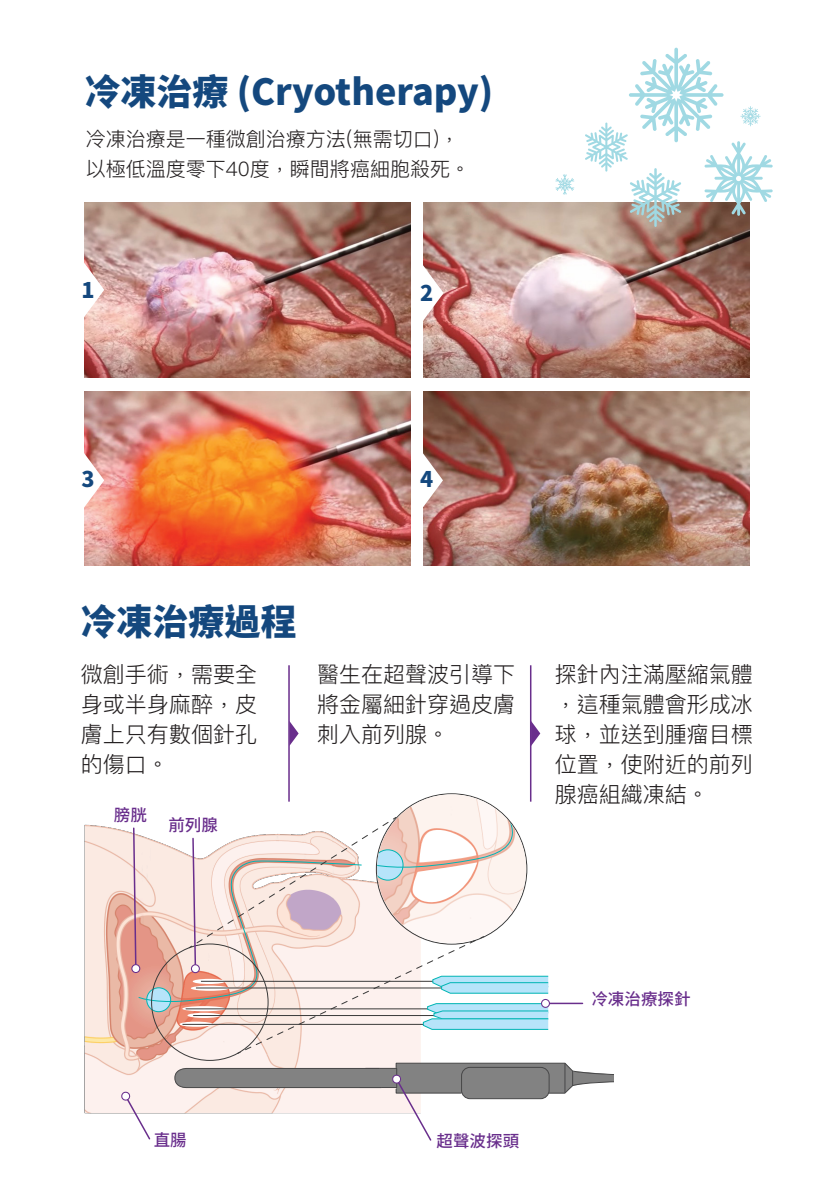
<style>
.page{position:relative;width:840px;height:1191px;background:#fff}
.page>*{position:absolute;margin:0;border:0;box-sizing:border-box;transform-origin:0 0}
.t1{font:900 36px "Noto Sans CJ Ktc";color:#14487e}
.t2{font:300 22px/30px "Ping Fang TC";color:#231f20;text-align:justify}
.t3{font:900 21.6px "Noto Sans CJ Ktc";color:#14487e}
.t4{font:300 20px/30px "Ping Fang TC";color:#231f20}
.t5{font:500 16.6px "Noto Sans CJ Ktc";color:#692e8c}
</style>
<div class="page">
<img style="left:85px;top:203px;width:325px;height:174px">
<img style="left:85px;top:391px;width:325px;height:174px">
<img style="left:423px;top:203px;width:325px;height:174px">
<img style="left:423px;top:391px;width:325px;height:174px">
<svg style="left:84px;top:261px;width:20px;height:57px"></svg>
<img style="left:84px;top:732px;width:337px;height:382px">
<hr style="left:545px;top:1002px;width:37px;height:2px;background:#692e8c">
<svg style="left:174px;top:1062px;width:440px;height:79px"></svg>
<svg style="left:120px;top:1091px;width:31px;height:49px"></svg>
<svg style="left:131px;top:794px;width:418px;height:260px"></svg>
<svg style="left:584px;top:48px;width:188px;height:179px"></svg>
<svg style="left:555px;top:174px;width:19px;height:21px"></svg>
<svg style="left:289px;top:721px;width:9px;height:25px"></svg>
<hr style="left:288px;top:665px;width:1px;height:136px;background:#692e8c">
<svg style="left:531px;top:721px;width:9px;height:25px"></svg>
<hr style="left:529px;top:665px;width:2px;height:136px;background:#692e8c">
<svg style="left:423px;top:264px;width:20px;height:58px"></svg>
<svg style="left:84px;top:451px;width:20px;height:58px"></svg>
<svg style="left:423px;top:451px;width:19px;height:58px"></svg>
<h1 class="t1" style="left:84px;top:72px;width:410px">冷凍治療 (Cryotherapy)</h1>
<p class="t4" style="left:86px;top:123px;width:385px">冷凍治療是一種微創治療方法(無需切口)，以極低溫度零下40度，瞬間將癌細胞殺死。</p>
<p class="t3" style="left:81px;top:278px;width:15px">1</p>
<p class="t3" style="left:420px;top:281px;width:15px">2</p>
<p class="t3" style="left:81px;top:467px;width:15px">3</p>
<p class="t3" style="left:420px;top:467px;width:15px">4</p>
<h1 class="t1" style="left:80px;top:602px;width:217px">冷凍治療過程</h1>
<p class="t2" style="left:81px;top:659px;width:177px">微創手術，需要全身或半身麻醉，皮膚上只有數個針孔的傷口。</p>
<p class="t2" style="left:317px;top:659px;width:199px">醫生在超聲波引導下將金屬細針穿過皮膚刺入前列腺。</p>
<p class="t2" style="left:554px;top:659px;width:199px">探針內注滿壓縮氣體，這種氣體會形成冰球，並送到腫瘤目標位置，使附近的前列腺癌組織凍結。</p>
<p class="t5" style="left:114px;top:805px;width:35px">膀胱</p>
<p class="t5" style="left:168px;top:816px;width:51px">前列腺</p>
<p class="t5" style="left:154px;top:1130px;width:35px">直腸</p>
<p class="t5" style="left:436px;top:1131px;width:84px">超聲波探頭</p>
<p class="t5" style="left:591px;top:990px;width:101px">冷凍治療探針</p>
</div>
